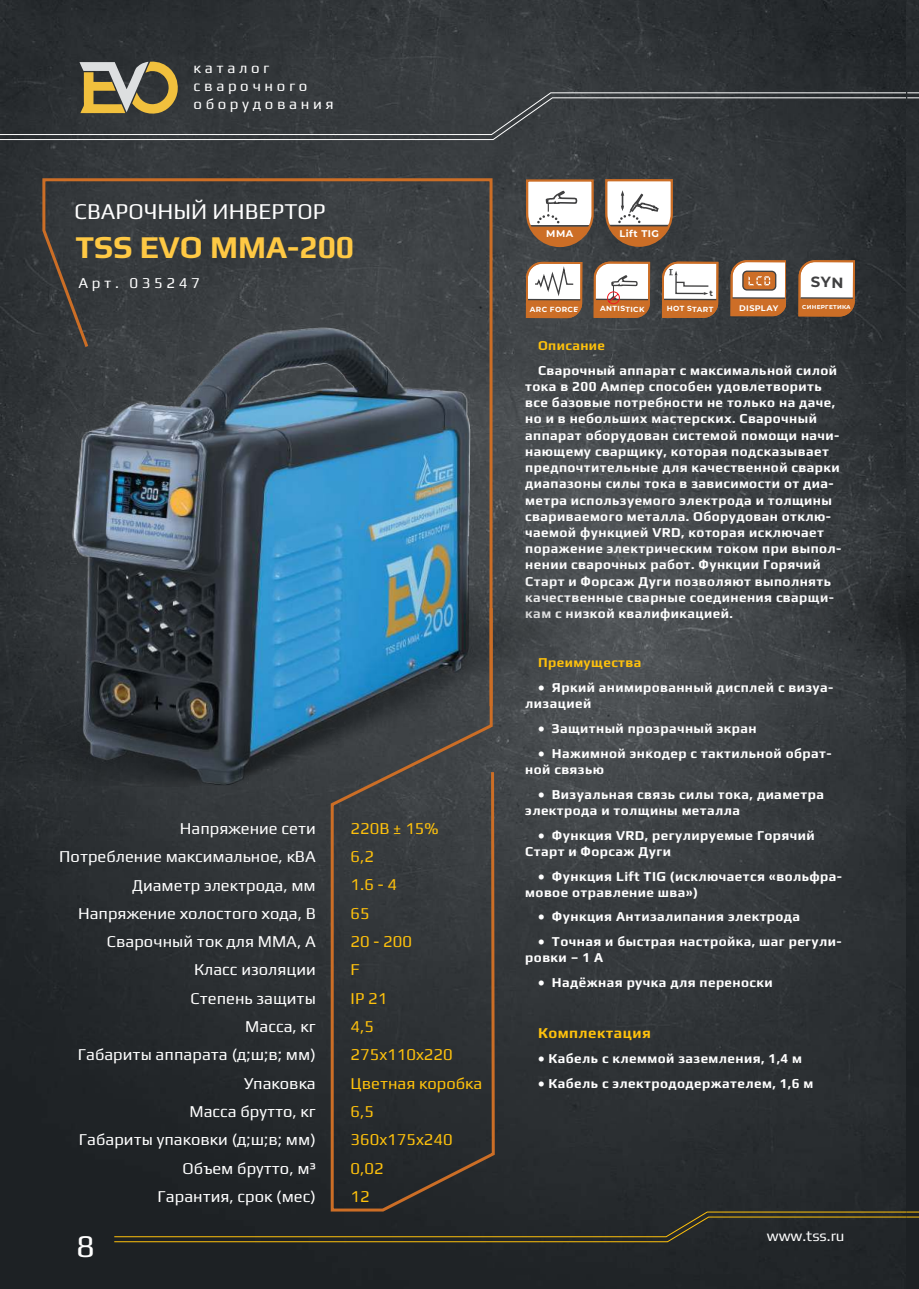
<style>
.page{position:relative;width:919px;height:1289px;background:#fff}
.page>*{position:absolute;margin:0;border:0;box-sizing:border-box;transform-origin:0 0}
.t1{font:700 31.5px "Play";color:#ffc944}
.t2{font:31.5px "Play";color:#fff}
.t3{font:22.5px "Play";color:#fff}
.t4{font:16.5px/28.3px "Play";color:#fff;text-align:right}
.t5{font:16.5px/28.3px "Play";color:#fec10c}
.t6{font:15px/18px "Play";letter-spacing:.24em;color:#fff}
.t7{font:700 15px "Play";letter-spacing:.03em;color:#fec10c}
.t8{font:700 14.85px "Montserrat";color:#404041}
.t9{font:700 13.5px/16.2px "Play";letter-spacing:.03em;color:#fff}
.t10{font:700 13.5px "Play";letter-spacing:.03em;color:#fec10c}
.t11{font:700 9.75px "Montserrat";letter-spacing:.05em;color:#fff}
.t12{font:700 8.1px "Montserrat";letter-spacing:.05em;color:#fff}
.t13{font:700 8.1px "Montserrat";color:#404041}
.t14{font:700 7.35px "Montserrat";letter-spacing:.045em;color:#fff}
.t15{font:700 5.7px "Montserrat";letter-spacing:.045em;color:#fff}
</style>
<div class="page">
<img style="left:0;top:0;width:918px;height:1288px">
<img style="left:0;top:325px;width:617px;height:462px">
<svg style="left:329px;top:605px;width:167px;height:605px;background:#373737"></svg>
<svg style="left:41px;top:177px;width:453px;height:532px;background:#405664"></svg>
<svg style="left:525px;top:179px;width:69px;height:68px"></svg>
<svg style="left:604px;top:178px;width:69px;height:69px"></svg>
<svg style="left:593px;top:261px;width:57px;height:57px"></svg>
<svg style="left:661px;top:261px;width:58px;height:57px"></svg>
<svg style="left:525px;top:261px;width:58px;height:58px"></svg>
<img style="left:897px;top:960px;width:21px;height:200px">
<img style="left:897px;top:759px;width:21px;height:201px">
<img style="left:897px;top:712px;width:21px;height:47px">
<img style="left:787px;top:249px;width:131px;height:463px">
<svg style="left:0;top:62px;width:918px;height:79px;background:#3d4040"></svg>
<svg style="left:113px;top:1210px;width:805px;height:32px;background:#2e2e26"></svg>
<svg style="left:729px;top:259px;width:56px;height:57px"></svg>
<p class="t6" style="left:193px;top:58px;width:142px">каталог сварочного оборудования</p>
<h2 class="t3" style="left:74px;top:196px;width:253px">СВАРОЧНЫЙ ИНВЕРТОР</h2>
<h1 class="t1" style="left:75px;top:225px;width:280px">ТSS EVO MMA-200</h1>
<p class="t6" style="left:78px;top:273px;width:123px">Арт. 035247</p>
<p class="t4" style="left:59px;top:813px;width:258px">Напряжение сети<br>Потребление максимальное, кВА<br>Диаметр электрода, мм<br>Напряжение холостого хода, В<br>Сварочный ток для ММА, А<br>Класс изоляции<br>Степень защиты<br>Масса, кг<br>Габариты аппарата (д;ш;в; мм)<br>Упаковка<br>Масса брутто, кг<br>Габариты упаковки (д;ш;в; мм)<br>Объем брутто, м³<br>Гарантия, срок (мес)</p>
<p class="t5" style="left:350px;top:812px;width:133px">220В ± 15%<br>6,2<br>1.6 - 4<br>65<br>20 - 200<br>F<br>IP 21<br>4,5<br>275x110x220<br>Цветная коробка<br>6,5<br>360x175x240<br>0,02<br>12</p>
<p class="t11" style="left:546px;top:228px;width:28px">MMA</p>
<p class="t11" style="left:619px;top:228px;width:41px">Lift TIG</p>
<p class="t13" style="left:669px;top:268px;width:4px">I</p>
<p class="t13" style="left:709px;top:288px;width:5px">t</p>
<p class="t14" style="left:529px;top:305px;width:50px">ARC FORCE</p>
<p class="t14" style="left:600px;top:305px;width:46px">ANTISTICK</p>
<p class="t14" style="left:666px;top:305px;width:48px">HOT START</p>
<p class="t12" style="left:739px;top:303px;width:41px">DISPLAY</p>
<p class="t8" style="left:810px;top:274px;width:34px">SYN</p>
<p class="t15" style="left:802px;top:303px;width:50px">СИНЕРГЕТИКА</p>
<p class="t10" style="left:538px;top:336px;width:69px">Описание</p>
<p class="t9" style="left:525px;top:361px;width:318px;text-indent:13px">Сварочный аппарат с максимальной силой тока в 200 Ампер способен удовлетворить все базовые потребности не только на даче, но и в небольших мастерских. Сварочный аппарат оборудован системой помощи начи&shy;нающему сварщику, которая подсказывает предпочтительные для качественной сварки диапазоны силы тока в зависимости от диа&shy;метра используемого электрода и толщины свариваемого металла. Оборудован отклю&shy;чаемой функцией VRD, которая исключает поражение электрическим током при выпол&shy;нении сварочных работ. Функции Горячий Старт и Форсаж Дуги позволяют выполнять качественные сварные соединения сварщи&shy;кам с низкой квалификацией.</p>
<p class="t10" style="left:538px;top:653px;width:105px">Преимущества</p>
<p class="t9" style="left:525px;top:678px;width:309px;text-indent:13px">• Яркий анимированный дисплей с визуа&shy;лизацией</p>
<p class="t9" style="left:538px;top:719px;width:220px">• Защитный прозрачный экран</p>
<p class="t9" style="left:525px;top:744px;width:308px;text-indent:13px">• Нажимной энкодер с тактильной обрат&shy;ной связью</p>
<p class="t9" style="left:525px;top:785px;width:300px;text-indent:13px">• Визуальная связь силы тока, диаметра электрода и толщины металла</p>
<p class="t9" style="left:525px;top:826px;width:291px;text-indent:13px">• Функция VRD, регулируемые Горячий<br>Старт и Форсаж Дуги</p>
<p class="t9" style="left:525px;top:866px;width:318px;text-indent:13px">• Функция Lift TIG (исключается «вольфра&shy;мовое отравление шва»)</p>
<p class="t9" style="left:538px;top:907px;width:264px">• Функция Антизалипания электрода</p>
<p class="t9" style="left:525px;top:932px;width:318px;text-indent:13px">• Точная и быстрая настройка, шаг регули&shy;ровки – 1 А</p>
<p class="t9" style="left:538px;top:973px;width:236px">• Надёжная ручка для переноски</p>
<p class="t7" style="left:538px;top:1022px;width:114px">Комплектация</p>
<p class="t9" style="left:538px;top:1049px;width:265px">• Кабель с клеммой заземления, 1,4 м</p>
<p class="t9" style="left:538px;top:1074px;width:277px">• Кабель с электрододержателем, 1,6 м</p>
<h1 class="t2" style="left:77px;top:1227px;width:20px">8</h1>
<p class="t6" style="left:766px;top:1226px;width:79px">www.tss.ru</p>
</div>
